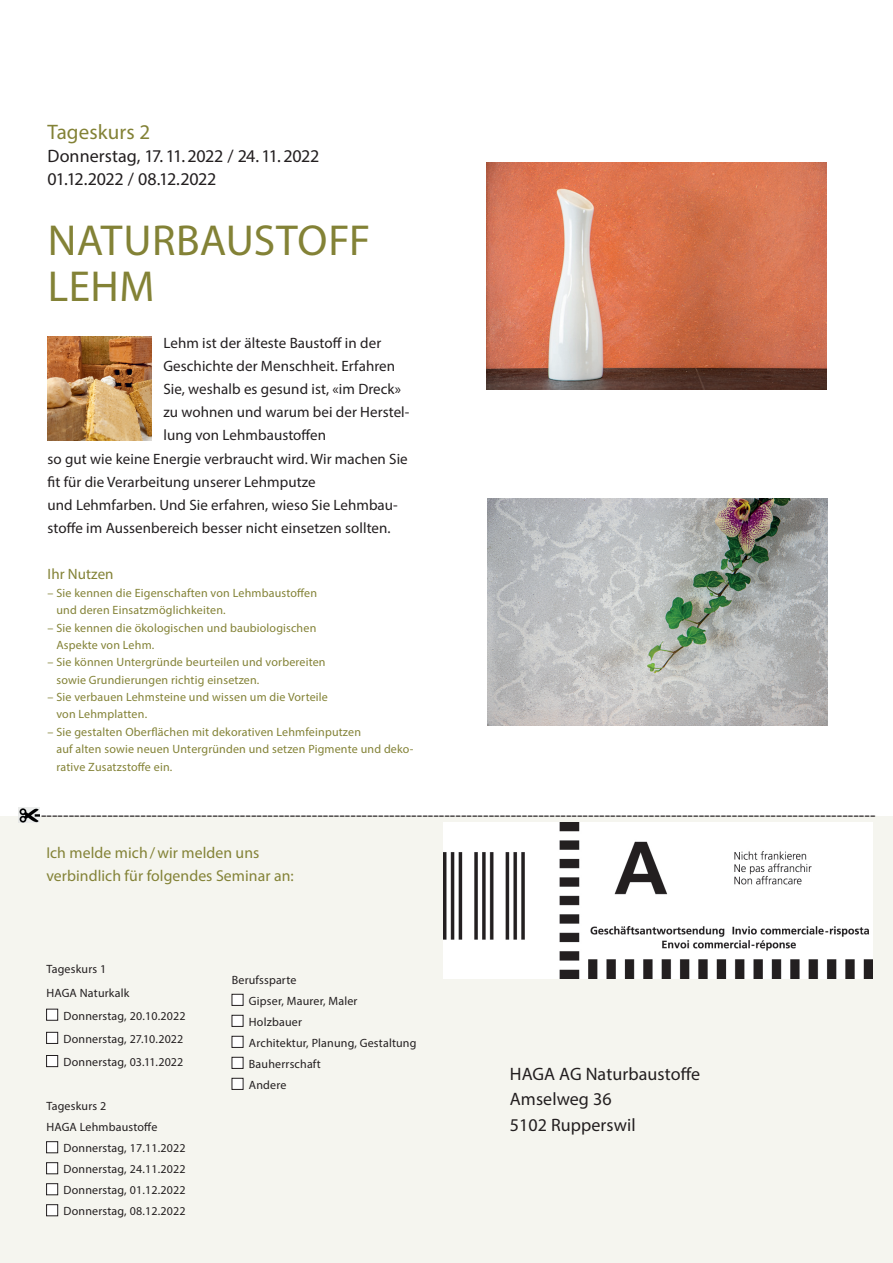
<style>
.page{position:relative;width:893px;height:1263px;background:#fff}
.page>*{position:absolute;margin:0;border:0;box-sizing:border-box;transform-origin:0 0}
.t1{font:43.5px/46.3px "Myriad Pro";letter-spacing:.005em;color:#838236}
.t2{font:21px "Myriad Pro";letter-spacing:.005em;color:#838236}
.t3{font:18px/25.5px "Myriad Pro";letter-spacing:.005em;color:#231f20}
.t4{font:18px/23.1px "Myriad Pro";letter-spacing:-.015em;color:#231f20}
.t5{font:15.75px/23.1px "Myriad Pro";letter-spacing:.005em;color:#838236}
.t6{font:15px "Myriad Pro";letter-spacing:.005em;color:#231f20}
.t7{font:15px "Myriad Pro";letter-spacing:.005em;color:#838236}
.t8{font:12px/17.4px "Myriad Pro";letter-spacing:.015em;color:#838236}
.t9{font:12px/21px "Myriad Pro";letter-spacing:.015em;color:#231f20}
</style>
<div class="page">
<div style="left:0;top:816px;width:893px;height:447px;background:#f5f5ef"></div>
<div style="left:47px;top:1009px;width:11px;height:11px;background:#fff"></div>
<div style="left:46px;top:1009px;width:12px;height:11px;border:1px solid #231f20"></div>
<div style="left:47px;top:1032px;width:11px;height:11px;background:#fff"></div>
<div style="left:46px;top:1032px;width:12px;height:12px;border:1px solid #231f20"></div>
<div style="left:47px;top:1055px;width:11px;height:11px;background:#fff"></div>
<div style="left:46px;top:1055px;width:12px;height:12px;border:1px solid #231f20"></div>
<div style="left:47px;top:1142px;width:11px;height:11px;background:#fff"></div>
<div style="left:46px;top:1141px;width:12px;height:12px;border:1px solid #231f20"></div>
<div style="left:47px;top:1163px;width:11px;height:11px;background:#fff"></div>
<div style="left:46px;top:1162px;width:12px;height:12px;border:1px solid #231f20"></div>
<div style="left:47px;top:1184px;width:11px;height:11px;background:#fff"></div>
<div style="left:46px;top:1183px;width:12px;height:12px;border:1px solid #231f20"></div>
<div style="left:47px;top:1205px;width:11px;height:11px;background:#fff"></div>
<div style="left:46px;top:1204px;width:12px;height:12px;border:1px solid #231f20"></div>
<img style="left:444px;top:823px;width:428px;height:155px">
<img style="left:19px;top:807px;width:21px;height:16px">
<img style="left:48px;top:336px;width:104px;height:104px">
<div style="left:232px;top:994px;width:11px;height:11px;background:#fff"></div>
<div style="left:232px;top:994px;width:11px;height:12px;border:1px solid #231f20"></div>
<div style="left:232px;top:1015px;width:11px;height:11px;background:#fff"></div>
<div style="left:232px;top:1015px;width:11px;height:12px;border:1px solid #231f20"></div>
<div style="left:232px;top:1036px;width:11px;height:11px;background:#fff"></div>
<div style="left:232px;top:1036px;width:11px;height:12px;border:1px solid #231f20"></div>
<div style="left:232px;top:1057px;width:11px;height:11px;background:#fff"></div>
<div style="left:232px;top:1057px;width:11px;height:12px;border:1px solid #231f20"></div>
<div style="left:232px;top:1078px;width:11px;height:11px;background:#fff"></div>
<div style="left:232px;top:1078px;width:11px;height:12px;border:1px solid #231f20"></div>
<img style="left:487px;top:162px;width:340px;height:227px">
<img style="left:487px;top:498px;width:341px;height:227px">
<h2 class="t2" style="left:48px;top:119px;width:104px">Tageskurs 2</h2>
<h3 class="t4" style="left:48px;top:144px;width:273px">Donnerstag, 17. 11. 2022 / 24. 11. 2022<br>01.12.2022 / 08.12.2022</h3>
<h1 class="t1" style="left:48px;top:216px;width:324px">NATURBAUSTOFF<br>LEHM</h1>
<p class="t6" style="left:163px;top:333px;width:219px">Lehm ist der älteste Baustoff in der</p>
<p class="t6" style="left:163px;top:356px;width:233px">Geschichte der Menschheit. Erfahren</p>
<p class="t6" style="left:163px;top:380px;width:239px">Sie, weshalb es gesund ist, «im Dreck»</p>
<p class="t6" style="left:163px;top:403px;width:248px">zu wohnen und warum bei der Herstel-</p>
<p class="t6" style="left:163px;top:426px;width:164px">lung von Lehmbaustoffen</p>
<p class="t6" style="left:48px;top:449px;width:362px">so gut wie keine Energie verbraucht wird. Wir machen Sie</p>
<p class="t6" style="left:48px;top:472px;width:270px">fit für die Verarbeitung unserer Lehmputze</p>
<p class="t6" style="left:48px;top:496px;width:352px">und Lehmfarben. Und Sie erfahren, wieso Sie Lehmbau-</p>
<p class="t6" style="left:48px;top:519px;width:345px">stoffe im Aussenbereich besser nicht einsetzen sollten.</p>
<p class="t7" style="left:48px;top:565px;width:68px">Ihr Nutzen</p>
<p class="t8" style="left:56px;top:584px;width:262px;text-indent:-9px">– Sie kennen die Eigenschaften von Lehmbaustoffen und deren Einsatzmöglichkeiten.</p>
<p class="t8" style="left:56px;top:619px;width:261px;text-indent:-9px">– Sie kennen die ökologischen und baubiologischen<br>Aspekte von Lehm.</p>
<p class="t8" style="left:56px;top:653px;width:271px;text-indent:-9px">– Sie können Untergründe beurteilen und vorbereiten sowie Grundierungen richtig einsetzen.</p>
<p class="t8" style="left:56px;top:688px;width:273px;text-indent:-9px">– Sie verbauen Lehmsteine und wissen um die Vorteile von Lehmplatten.</p>
<p class="t8" style="left:56px;top:723px;width:359px;text-indent:-9px">– Sie gestalten Oberflächen mit dekorativen Lehmfeinputzen<br>auf alten sowie neuen Untergründen und setzen Pigmente und deko&shy;rative Zusatzstoffe ein.</p>
<h3 class="t3" style="left:41px;top:801px;width:836px">-------------------------------------------------------------------------------------------------------------------------------------------------------</h3>
<h3 class="t5" style="left:46px;top:840px;width:249px">Ich melde mich/wir melden uns verbindlich für folgendes Seminar an:</h3>
<p class="t9" style="left:46px;top:959px;width:61px">Tageskurs 1</p>
<p class="t9" style="left:46px;top:982px;width:85px">HAGA Naturkalk</p>
<p class="t9" style="left:64px;top:1005px;width:123px">Donnerstag, 20.10.2022</p>
<p class="t9" style="left:64px;top:1028px;width:121px">Donnerstag, 27.10.2022</p>
<p class="t9" style="left:64px;top:1051px;width:121px">Donnerstag, 03.11.2022</p>
<p class="t9" style="left:46px;top:1095px;width:61px">Tageskurs 2</p>
<p class="t9" style="left:46px;top:1116px;width:113px">HAGA Lehmbaustoffe</p>
<p class="t9" style="left:64px;top:1137px;width:123px">Donnerstag, 17.11.2022</p>
<p class="t9" style="left:64px;top:1158px;width:123px">Donnerstag, 24.11.2022</p>
<p class="t9" style="left:64px;top:1179px;width:123px">Donnerstag, 01.12.2022</p>
<p class="t9" style="left:64px;top:1200px;width:123px">Donnerstag, 08.12.2022</p>
<p class="t9" style="left:249px;top:969px;width:169px;text-indent:-17px">Berufssparte<br>Gipser, Maurer, Maler<br>Holzbauer<br>Architektur, Planung, Gestaltung<br>Bauherrschaft<br>Andere</p>
<h3 class="t3" style="left:510px;top:1060px;width:192px">HAGA AG Naturbaustoffe<br>Amselweg 36<br>5102 Rupperswil</h3>
</div>
